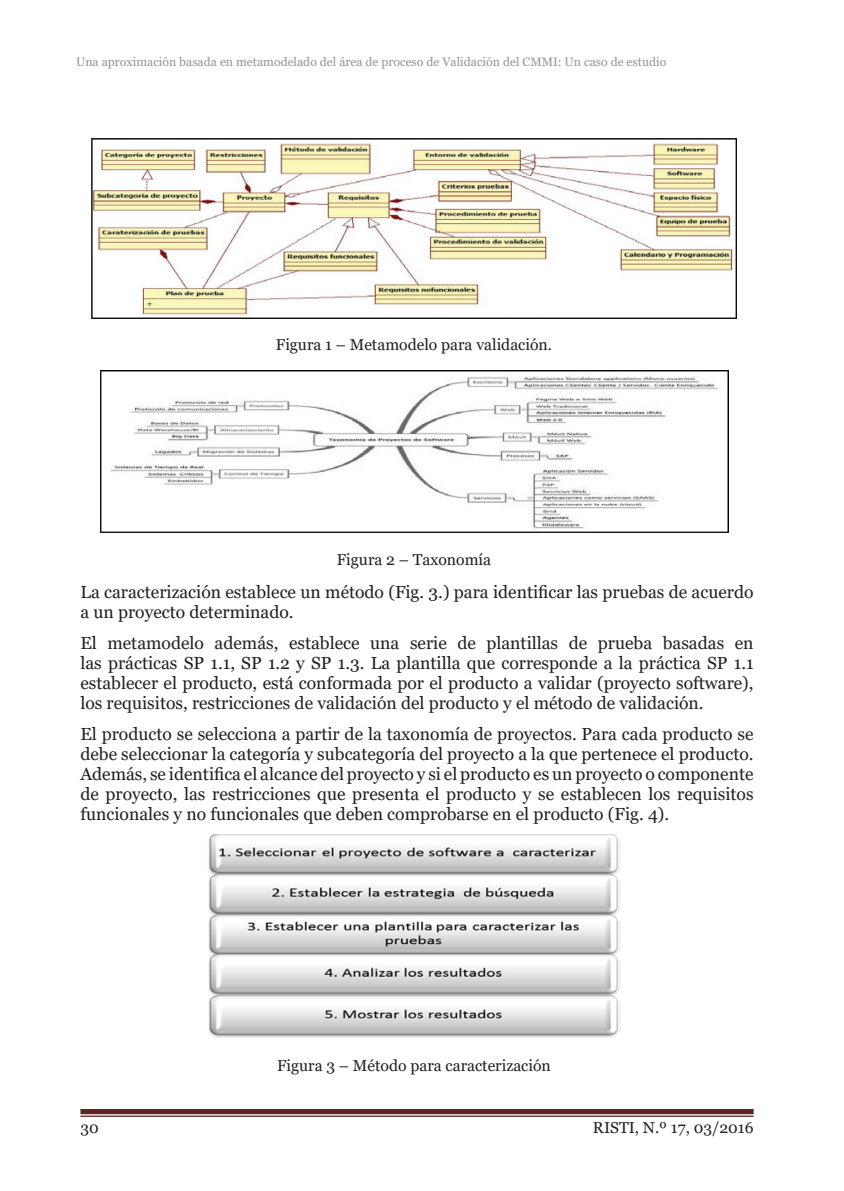
<style>
.page{position:relative;width:844px;height:1191px;background:#fff}
.page>*{position:absolute;margin:0;border:0;box-sizing:border-box;transform-origin:0 0}
.txt{font:17.5px/20.1px "Georgia";color:#231f20;text-align:justify}
.legned{font:15.75px "Georgia";color:#231f20}
.t1{font:12.25px "Georgia";color:#939598}
</style>
<div class="page">
<div style="left:80px;top:1109px;width:673px;height:5px;background:#622322"></div>
<hr style="left:80px;top:1115px;width:673px;height:1px;background:#622322">
<img style="left:91px;top:138px;width:645px;height:180px">
<img style="left:100px;top:370px;width:627px;height:163px">
<img style="left:208px;top:834px;width:412px;height:204px">
<p class="t1" style="left:76px;top:54px;width:591px">Una aproximación basada en metamodelado del área de proceso de Validación del CMMI: Un caso de estudio</p>
<p class="legned" style="left:276px;top:335px;width:277px">Figura 1 – Metamodelo para validación.</p>
<p class="legned" style="left:337px;top:550px;width:156px">Figura 2 – Taxonomía</p>
<p class="txt" style="left:80px;top:582px;width:674px">La caracterización establece un método (Fig. 3.) para identificar las pruebas de acuerdo a un proyecto determinado.</p>
<p class="txt" style="left:80px;top:633px;width:674px">El metamodelo además, establece una serie de plantillas de prueba basadas en las prácticas SP 1.1, SP 1.2 y SP 1.3. La plantilla que corresponde a la práctica SP 1.1 establecer el producto, está conformada por el producto a validar (proyecto software), los requisitos, restricciones de validación del producto y el método de validación.</p>
<p class="txt" style="left:80px;top:724px;width:674px">El producto se selecciona a partir de la taxonomía de proyectos. Para cada producto se debe seleccionar la categoría y subcategoría del proyecto a la que pertenece el producto.<br>Además, se identifica el alcance del proyecto y si el producto es un proyecto o componente de proyecto, las restricciones que presenta el producto y se establecen los requisitos funcionales y no funcionales que deben comprobarse en el producto (Fig. 4).</p>
<p class="legned" style="left:277px;top:1056px;width:275px">Figura 3 – Método para caracterización</p>
<p class="legned" style="left:80px;top:1118px;width:20px">30</p>
<p class="legned" style="left:592px;top:1117px;width:162px">RISTI, N.º 17, 03/2016</p>
</div>
